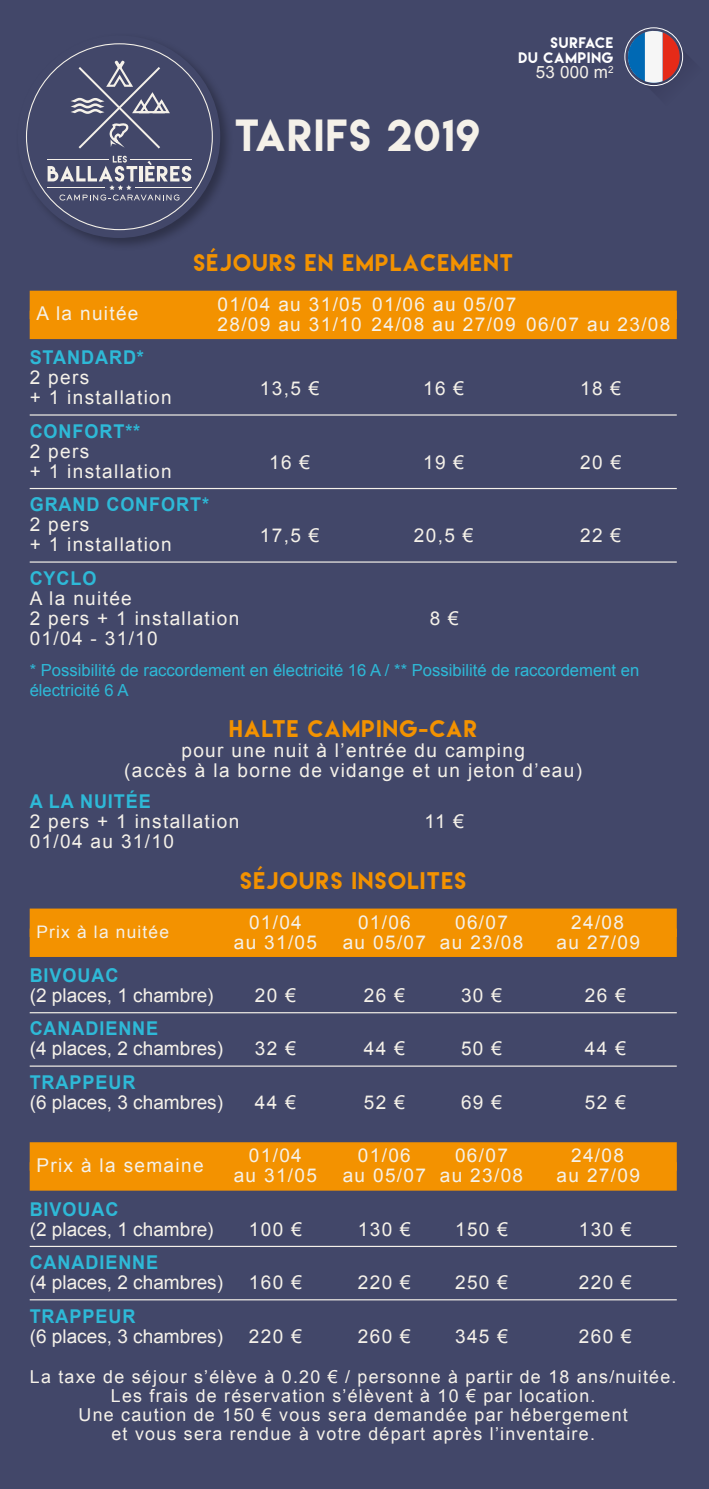
<style>
.page{position:relative;width:709px;height:1489px;background:#fff}
.page>*{position:absolute;margin:0;border:0;box-sizing:border-box;transform-origin:0 0}
.t1{font:40px "Lemon Milk";letter-spacing:.05em;color:#f5f1e9}
.t2{font:21.5px "Lemon Milk";letter-spacing:.07em;color:#f39200}
.t3{font:19px/20px "Arial";letter-spacing:.07em;color:#f5f1e9}
.t4{font:19px "Arial";color:#f5f1e9}
.t5{font:700 19px "Arial";letter-spacing:.05em;color:#2eb9d7;scale:.95 1}
.t6{font:17.75px/19px "Arial";letter-spacing:.07em;color:#f5f1e9;text-align:center}
.t7{font:17.25px "Arial";letter-spacing:.07em;color:#f5f1e9}
.t8{font:17px "Arial";color:#f5f1e9}
.t9{font:16.75px/20.2px "Arial";color:#2eb9d7}
.t10{font:13.5px/14.8px "Lemon Milk";letter-spacing:.07em;color:#fff;text-align:right}
</style>
<div class="page">
<div style="left:0;top:0;width:709px;height:1488px;background:#424769"></div>
<div style="left:14px;top:33px;width:220px;height:218px;background:#000;opacity:.3"></div>
<div style="left:18px;top:35px;width:202px;height:203px;background:#424769;border-radius:50%"></div>
<svg style="left:48px;top:156px;width:143px;height:44px"></svg>
<svg style="left:71px;top:59px;width:101px;height:89px"></svg>
<div style="left:30px;top:291px;width:646px;height:28px;background:#f39200"></div>
<div style="left:30px;top:310px;width:646px;height:29px;background:#f39200"></div>
<hr style="left:30px;top:414px;width:646px;height:1px;background:#f5f1e9">
<hr style="left:30px;top:488px;width:646px;height:1px;background:#f5f1e9">
<hr style="left:30px;top:561px;width:646px;height:1px;background:#f5f1e9">
<div style="left:30px;top:908px;width:646px;height:28px;background:#f39200"></div>
<div style="left:30px;top:928px;width:646px;height:28px;background:#f39200"></div>
<hr style="left:30px;top:1012px;width:646px;height:1px;background:#f5f1e9">
<hr style="left:30px;top:1065px;width:646px;height:1px;background:#f5f1e9">
<div style="left:30px;top:1142px;width:646px;height:28px;background:#f39200"></div>
<div style="left:30px;top:1162px;width:646px;height:28px;background:#f39200"></div>
<hr style="left:30px;top:1245px;width:646px;height:1px;background:#f5f1e9">
<hr style="left:30px;top:1299px;width:646px;height:1px;background:#f5f1e9">
<svg style="left:625px;top:28px;width:57px;height:57px"></svg>
<h1 class="t1" style="left:235px;top:108px;width:247px">TARIFS 2019</h1>
<p class="t10" style="left:518px;top:35px;width:96px">SURFACE<br>DU CAMPING</p>
<p class="t8" style="left:536px;top:61px;width:79px">53 000 m<sup>2</sup></p>
<p class="t2" style="left:193px;top:247px;width:321px">SÉJOURS EN EMPLACEMENT</p>
<p class="t3" style="left:36px;top:304px;width:104px">A la nuitée</p>
<p class="t3" style="left:217px;top:294px;width:454px">01/04 au 31/05 01/06 au 05/07<br>28/09 au 31/10 24/08 au 27/09 06/07 au 23/08</p>
<p class="t5" style="left:30px;top:345px;width:122px">STANDARD*</p>
<p class="t3" style="left:30px;top:368px;width:144px">2 pers<br>+ 1 installation</p>
<p class="t3" style="left:260px;top:378px;width:61px">13,5 €</p>
<p class="t3" style="left:423px;top:378px;width:42px">16 €</p>
<p class="t3" style="left:580px;top:378px;width:42px">18 €</p>
<p class="t5" style="left:30px;top:418px;width:118px">CONFORT**</p>
<p class="t3" style="left:30px;top:441px;width:144px">2 pers<br>+ 1 installation</p>
<p class="t3" style="left:269px;top:452px;width:42px">16 €</p>
<p class="t3" style="left:423px;top:452px;width:42px">19 €</p>
<p class="t3" style="left:580px;top:452px;width:42px">20 €</p>
<p class="t5" style="left:30px;top:492px;width:190px">GRAND CONFORT*</p>
<p class="t3" style="left:30px;top:515px;width:144px">2 pers<br>+ 1 installation</p>
<p class="t3" style="left:260px;top:525px;width:61px">17,5 €</p>
<p class="t3" style="left:414px;top:525px;width:61px">20,5 €</p>
<p class="t3" style="left:580px;top:525px;width:42px">22 €</p>
<p class="t5" style="left:30px;top:565px;width:72px">CYCLO</p>
<p class="t3" style="left:30px;top:588px;width:211px">A la nuitée<br>2 pers + 1 installation</p>
<p class="t3" style="left:430px;top:608px;width:31px">8 €</p>
<p class="t3" style="left:30px;top:628px;width:130px">01/04 - 31/10</p>
<p class="t9" style="left:30px;top:660px;width:611px">* Possibilité de raccordement en électricité 16 A / ** Possibilité de raccordement en électricité 6 A</p>
<p class="t2" style="left:229px;top:713px;width:249px">HALTE CAMPING-CAR</p>
<p class="t3" style="left:124px;top:740px;width:459px;text-align:center">pour une nuit à l’entrée du camping<br>(accès à la borne de vidange et un jeton d’eau)</p>
<p class="t5" style="left:30px;top:789px;width:129px">A LA NUITÉE</p>
<p class="t3" style="left:30px;top:811px;width:211px">2 pers + 1 installation</p>
<p class="t3" style="left:424px;top:811px;width:41px">11 €</p>
<p class="t3" style="left:30px;top:831px;width:146px">01/04 au 31/10</p>
<p class="t2" style="left:240px;top:865px;width:227px">SÉJOURS INSOLITES</p>
<p class="t7" style="left:36px;top:920px;width:134px">Prix à la nuitée</p>
<p class="t3" style="left:249px;top:912px;width:54px">01/04</p>
<p class="t3" style="left:358px;top:912px;width:54px">01/06</p>
<p class="t3" style="left:455px;top:912px;width:54px">06/07</p>
<p class="t3" style="left:571px;top:912px;width:54px">24/08</p>
<p class="t3" style="left:234px;top:932px;width:85px">au 31/05</p>
<p class="t3" style="left:343px;top:932px;width:182px">au 05/07 au 23/08</p>
<p class="t3" style="left:556px;top:932px;width:85px">au 27/09</p>
<p class="t5" style="left:30px;top:962px;width:95px">BIVOUAC</p>
<p class="t4" style="left:30px;top:982px;width:185px">(2 places, 1 chambre)</p>
<p class="t3" style="left:255px;top:985px;width:42px">20 €</p>
<p class="t3" style="left:364px;top:985px;width:42px">26 €</p>
<p class="t3" style="left:461px;top:985px;width:42px">30 €</p>
<p class="t3" style="left:585px;top:985px;width:42px">26 €</p>
<p class="t5" style="left:30px;top:1016px;width:137px">CANADIENNE</p>
<p class="t4" style="left:30px;top:1036px;width:195px">(4 places, 2 chambres)</p>
<p class="t3" style="left:255px;top:1038px;width:42px">32 €</p>
<p class="t3" style="left:364px;top:1038px;width:42px">44 €</p>
<p class="t3" style="left:461px;top:1038px;width:42px">50 €</p>
<p class="t3" style="left:585px;top:1038px;width:42px">44 €</p>
<p class="t5" style="left:30px;top:1069px;width:113px">TRAPPEUR</p>
<p class="t4" style="left:30px;top:1089px;width:195px">(6 places, 3 chambres)</p>
<p class="t3" style="left:255px;top:1092px;width:42px">44 €</p>
<p class="t3" style="left:364px;top:1092px;width:42px">52 €</p>
<p class="t3" style="left:461px;top:1092px;width:42px">69 €</p>
<p class="t3" style="left:585px;top:1092px;width:42px">52 €</p>
<p class="t3" style="left:36px;top:1155px;width:169px">Prix à la semaine</p>
<p class="t3" style="left:249px;top:1145px;width:54px">01/04</p>
<p class="t3" style="left:358px;top:1145px;width:54px">01/06</p>
<p class="t3" style="left:455px;top:1145px;width:54px">06/07</p>
<p class="t3" style="left:571px;top:1145px;width:54px">24/08</p>
<p class="t3" style="left:234px;top:1165px;width:85px">au 31/05</p>
<p class="t3" style="left:343px;top:1165px;width:182px">au 05/07 au 23/08</p>
<p class="t3" style="left:556px;top:1165px;width:85px">au 27/09</p>
<p class="t5" style="left:30px;top:1196px;width:95px">BIVOUAC</p>
<p class="t4" style="left:30px;top:1216px;width:185px">(2 places, 1 chambre)</p>
<p class="t3" style="left:249px;top:1219px;width:54px">100 €</p>
<p class="t3" style="left:358px;top:1219px;width:54px">130 €</p>
<p class="t3" style="left:455px;top:1219px;width:54px">150 €</p>
<p class="t3" style="left:579px;top:1219px;width:54px">130 €</p>
<p class="t5" style="left:30px;top:1249px;width:137px">CANADIENNE</p>
<p class="t4" style="left:30px;top:1269px;width:195px">(4 places, 2 chambres)</p>
<p class="t3" style="left:249px;top:1272px;width:54px">160 €</p>
<p class="t3" style="left:358px;top:1272px;width:54px">220 €</p>
<p class="t3" style="left:455px;top:1272px;width:54px">250 €</p>
<p class="t3" style="left:579px;top:1272px;width:54px">220 €</p>
<p class="t5" style="left:30px;top:1303px;width:113px">TRAPPEUR</p>
<p class="t4" style="left:30px;top:1323px;width:195px">(6 places, 3 chambres)</p>
<p class="t3" style="left:249px;top:1325px;width:54px">220 €</p>
<p class="t3" style="left:358px;top:1325px;width:54px">260 €</p>
<p class="t3" style="left:455px;top:1325px;width:54px">345 €</p>
<p class="t3" style="left:579px;top:1325px;width:54px">260 €</p>
<p class="t6" style="left:30px;top:1367px;width:648px">La taxe de séjour s’élève à 0.20 € / personne à partir de 18 ans/nuitée.<br>Les frais de réservation s’élèvent à 10 € par location.<br>Une caution de 150 € vous sera demandée par hébergement<br>et vous sera rendue à votre départ après l’inventaire.</p>
</div>
